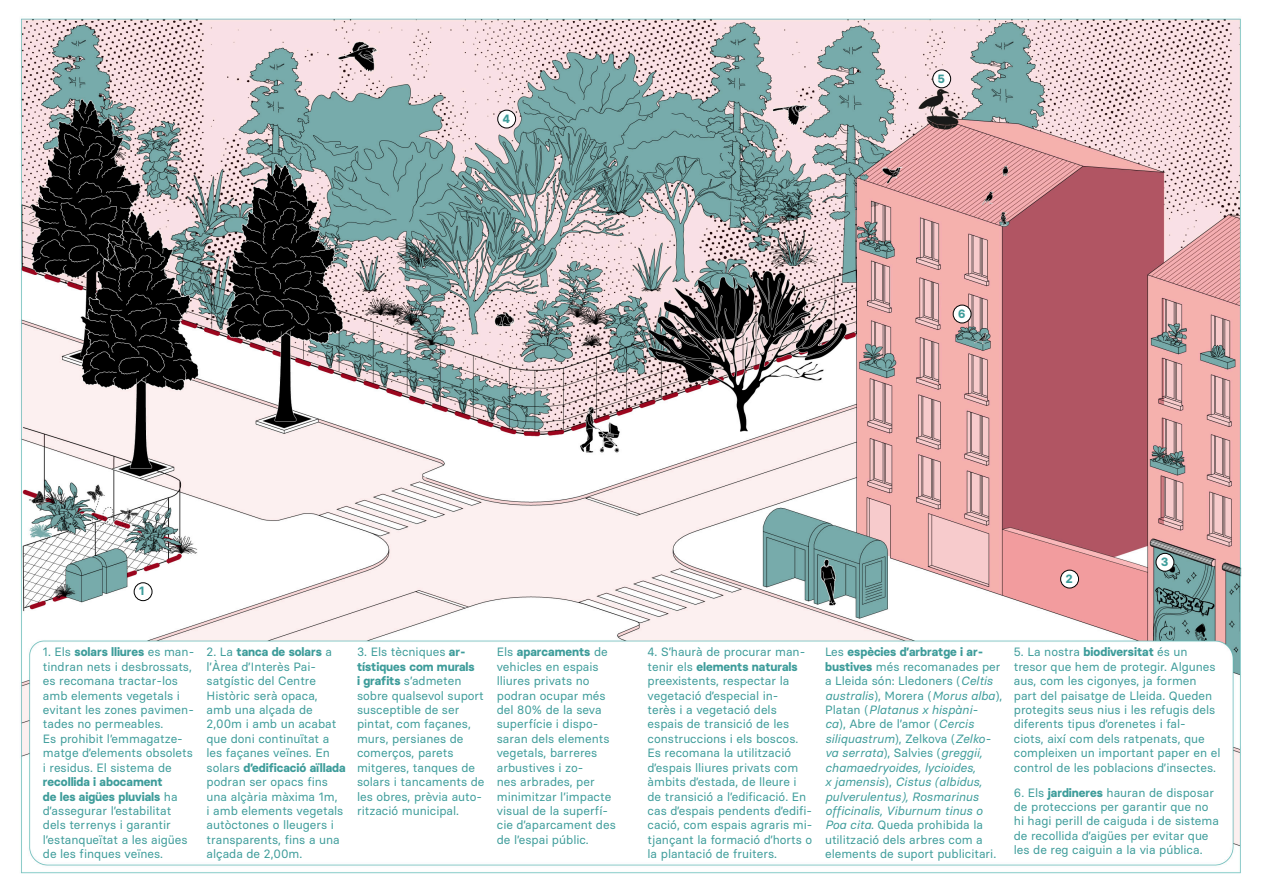
<style>
.page{position:relative;width:1263px;height:893px;background:#fff}
.page>*{position:absolute;margin:0;border:0;box-sizing:border-box;transform-origin:0 0}
.t1{font:12px/14.4px "Basier Square";color:#3d9c9a}
.t2{font:italic 12px/14.4px "Basier Square";color:#3d9c9a}
.t3{font:700 12px "Basier Square";color:#3d9c9a}
.s1{font-weight:700}
.s2{font-style:normal}
.s3{font-weight:700;font-style:normal}
</style>
<div class="page">
<img style="left:21px;top:18px;width:1221px;height:856px">
<div style="left:134px;top:583px;width:18px;height:18px;background:#fff;border-radius:50%"></div>
<div style="left:134px;top:583px;width:18px;height:18px;border:1px solid #000;border-radius:50%"></div>
<div style="left:1061px;top:570px;width:17px;height:18px;background:#fff;border-radius:50%"></div>
<div style="left:1060px;top:570px;width:19px;height:18px;border:1px solid #000;border-radius:50%"></div>
<div style="left:1156px;top:553px;width:18px;height:18px;background:#fff;border-radius:50%"></div>
<div style="left:1156px;top:553px;width:18px;height:18px;border:1px solid #000;border-radius:50%"></div>
<div style="left:498px;top:110px;width:18px;height:18px;background:#fff;border-radius:50%"></div>
<div style="left:497px;top:110px;width:19px;height:18px;border:1px solid #000;border-radius:50%"></div>
<div style="left:933px;top:70px;width:18px;height:18px;background:#fff;border-radius:50%"></div>
<div style="left:932px;top:70px;width:19px;height:18px;border:1px solid #000;border-radius:50%"></div>
<div style="left:953px;top:305px;width:18px;height:18px;background:#fff;border-radius:50%"></div>
<div style="left:953px;top:305px;width:18px;height:18px;border:1px solid #000;border-radius:50%"></div>
<p class="t3" style="left:503px;top:111px;width:9px">4</p>
<p class="t3" style="left:938px;top:71px;width:9px">5</p>
<p class="t3" style="left:958px;top:306px;width:9px">6</p>
<p class="t3" style="left:139px;top:584px;width:7px">1</p>
<p class="t1" style="left:43px;top:645px;width:153px">1. Els <span class="s1">solars lliures</span> es man&shy;tindran nets i desbrossats, es recomana tractar-los amb elements vegetals i evitant les zones pavimen&shy;tades no permeables.</p>
<p class="t1" style="left:43px;top:731px;width:152px">Es prohibit l’emmagatze&shy;matge d’elements obsolets i residus. El sistema de <span class="s1">recollida i abocament<br>de les aigües pluvials</span> ha d’assegurar l’estabilitat dels terrenys i garantir l’estanqueïtat a les aigües de les finques veïnes.</p>
<p class="t1" style="left:207px;top:645px;width:141px">2. La <span class="s1">tanca de solars</span> a l’Àrea d’Interès Pai&shy;satgístic del Centre<br>Històric serà opaca,<br>amb una alçada de<br>2,00m i amb un acabat que doni continuïtat a les façanes veïnes. En solars <span class="s1">d’edificació aïllada </span>podran ser opacs fins una alçària màxima 1m,<br>i amb elements vegetals autòctones o lleugers i transparents, fins a una alçada de 2,00m.</p>
<p class="t1" style="left:357px;top:645px;width:129px">3. Els tècniques <span class="s1">ar&shy;tístiques com murals<br>i grafits</span> s’admeten sobre qualsevol suport susceptible de ser pintat, com façanes, murs, persianes de comerços, parets mitgeres, tanques de solars i tancaments de les obres, prèvia auto&shy;rització municipal.</p>
<p class="t1" style="left:497px;top:645px;width:120px">Els <span class="s1">aparcaments</span> de vehicles en espais lliures privats no podran ocupar més del 80% de la seva superfície i dispo&shy;saran dels elements vegetals, barreres arbustives i zo-<br>nes arbrades, per minimitzar l’impacte visual de la superfí&shy;cie d’aparcament des de l’espai públic.</p>
<p class="t3" style="left:1066px;top:571px;width:8px">2</p>
<p class="t3" style="left:1161px;top:554px;width:9px">3</p>
<p class="t1" style="left:648px;top:645px;width:166px">4. S’haurà de procurar man&shy;tenir els <span class="s1">elements naturals </span>preexistents, respectar la vegetació d’especial in-<br>terès i a vegetació dels espais de transició de les construccions i els boscos.<br>Es recomana la utilització d’espais lliures privats com àmbits d’estada, de lleure i de transició a l’edificació. En cas d’espais pendents d’edifi&shy;cació, com espais agraris mi&shy;tjançant la formació d’horts o la plantació de fruiters.</p>
<p class="t1" style="left:1014px;top:645px;width:208px">5. La nostra <span class="s1">biodiversitat</span> és un tresor que hem de protegir. Algunes aus, com les cigonyes, ja formen part del paisatge de Lleida. Queden protegits seus nius i les refugis dels diferents tipus d’orenetes i fal-<br>ciots, així com dels ratpenats, que compleixen un important paper en el control de les poblacions d’insectes.</p>
<p class="t2" style="left:825px;top:645px;width:179px"><span class="s2">Les</span> <span class="s3">espècies d’arbratge i ar&shy;bustives</span> <span class="s2">més recomanades per a Lleida són: Lledoners (</span>Celtis australis<span class="s2">), Morera (</span>Morus alba<span class="s2">),<br>Platan (</span>Platanus x hispàni-<br>ca<span class="s2">), Abre de l’amor (</span>Cercis siliquastrum<span class="s2">), Zelkova (</span>Zelko&shy;va serrata<span class="s2">), Salvies (</span>greggii, chamaedryoides, lycioides,<br>x jamensis<span class="s2">),</span> Cistus (albidus, pulverulentus), Rosmarinus officinalis, Viburnum tinus o<br>Poa cita<span class="s2">. Queda prohibida la utilització dels arbres com a elements de suport publicitari.</span></p>
<p class="t1" style="left:1014px;top:785px;width:207px">6. Els <span class="s1">jardineres</span> hauran de disposar de proteccions per garantir que no hi hagi perill de caiguda i de sistema de recollida d’aigües per evitar que les de reg caiguin a la via pública.</p>
</div>
